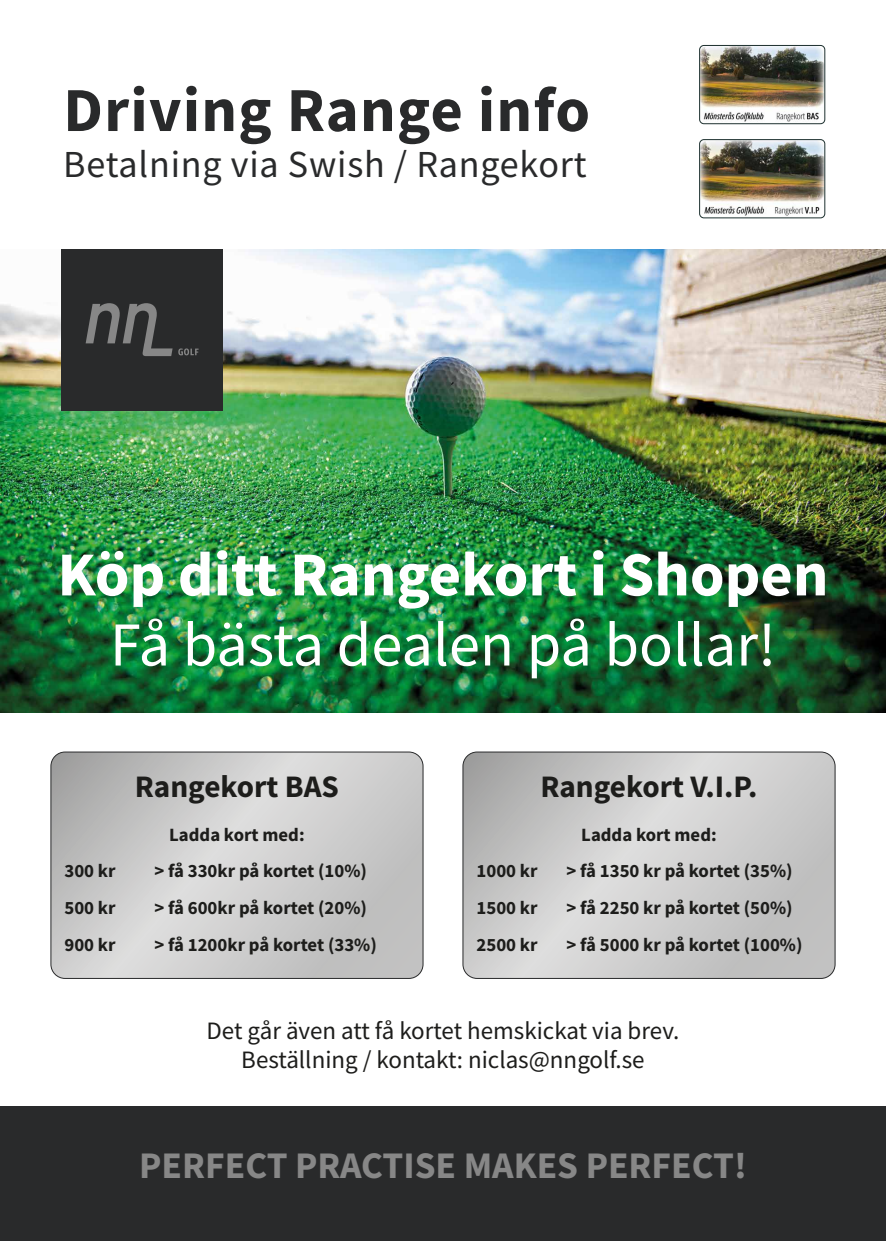
<style>
.page{position:relative;width:886px;height:1241px;background:#fff}
.page>*{position:absolute;margin:0;border:0;box-sizing:border-box;transform-origin:0 0}
.t1{font:700 62.5px "Source Sans Pro";color:#fff}
.t2{font:62.5px "Source Sans Pro";color:#fff}
.t3{font:700 62.5px "Source Sans Pro";letter-spacing:.02em;color:#292a2b}
.t4{font:38.12px "Source Sans Pro";letter-spacing:.02em;color:#292a2b}
.t5{font:700 37.5px "Source Sans Pro";color:#878787}
.t6{font:700 31.25px "Source Sans Pro";color:#1d1d1b}
.t7{font:25px/28.8px "Source Sans Pro";color:#1d1d1b;text-align:center}
.t8{font:700 18.75px "Source Sans Pro";color:#1d1d1b}
</style>
<div class="page">
<svg style="left:51px;top:753px;width:372px;height:225px;background:#cacaca"></svg>
<div style="left:51px;top:751px;width:372px;height:227px;border:1px solid #292a2b;border-radius:14px"></div>
<img style="left:0;top:249px;width:886px;height:463px">
<svg style="left:463px;top:753px;width:372px;height:225px;background:#cacaca"></svg>
<div style="left:463px;top:751px;width:372px;height:227px;border:1px solid #292a2b;border-radius:14px"></div>
<img style="left:701px;top:45px;width:124px;height:79px">
<div style="left:699px;top:45px;width:126px;height:79px;border:1px solid #1d302f;border-radius:4px"></div>
<img style="left:700px;top:141px;width:125px;height:77px">
<div style="left:699px;top:139px;width:126px;height:79px;border:1px solid #1d302f;border-radius:4px"></div>
<div style="left:61px;top:249px;width:162px;height:162px;background:#292a2b"></div>
<svg style="left:86px;top:303px;width:113px;height:53px"></svg>
<div style="left:0;top:1106px;width:886px;height:134px;background:#292a2b"></div>
<h1 class="t3" style="left:63px;top:68px;width:528px">Driving Range info</h1>
<h2 class="t4" style="left:63px;top:140px;width:525px">Betalning via Swish / Rangekort</h2>
<h1 class="t1" style="left:57px;top:532px;width:772px">Köp ditt Rangekort i Shopen</h1>
<h1 class="t2" style="left:110px;top:605px;width:667px">Få bästa dealen på bollar!</h1>
<h3 class="t6" style="left:135px;top:765px;width:205px">Rangekort BAS</h3>
<p class="t8" style="left:169px;top:821px;width:137px">Ladda kort med:</p>
<p class="t8" style="left:65px;top:858px;width:53px">300 kr</p>
<p class="t8" style="left:155px;top:858px;width:214px">&gt; få 330kr på kortet (10%)</p>
<p class="t8" style="left:65px;top:895px;width:53px">500 kr</p>
<p class="t8" style="left:155px;top:895px;width:214px">&gt; få 600kr på kortet (20%)</p>
<p class="t8" style="left:65px;top:931px;width:53px">900 kr</p>
<p class="t8" style="left:155px;top:931px;width:224px">&gt; få 1200kr på kortet (33%)</p>
<h3 class="t6" style="left:540px;top:765px;width:218px">Rangekort V.I.P.</h3>
<p class="t8" style="left:581px;top:821px;width:137px">Ladda kort med:</p>
<p class="t8" style="left:476px;top:858px;width:63px">1000 kr</p>
<p class="t8" style="left:566px;top:858px;width:227px">&gt; få 1350 kr på kortet (35%)</p>
<p class="t8" style="left:476px;top:895px;width:63px">1500 kr</p>
<p class="t8" style="left:566px;top:895px;width:227px">&gt; få 2250 kr på kortet (50%)</p>
<p class="t8" style="left:476px;top:931px;width:63px">2500 kr</p>
<p class="t8" style="left:566px;top:931px;width:237px">&gt; få 5000 kr på kortet (100%)</p>
<h3 class="t7" style="left:207px;top:1015px;width:474px">Det går även att få kortet hemskickat via brev.<br>Beställning / kontakt: niclas@nngolf.se</h3>
<h3 class="t5" style="left:139px;top:1139px;width:609px">PERFECT PRACTISE MAKES PERFECT!</h3>
</div>
